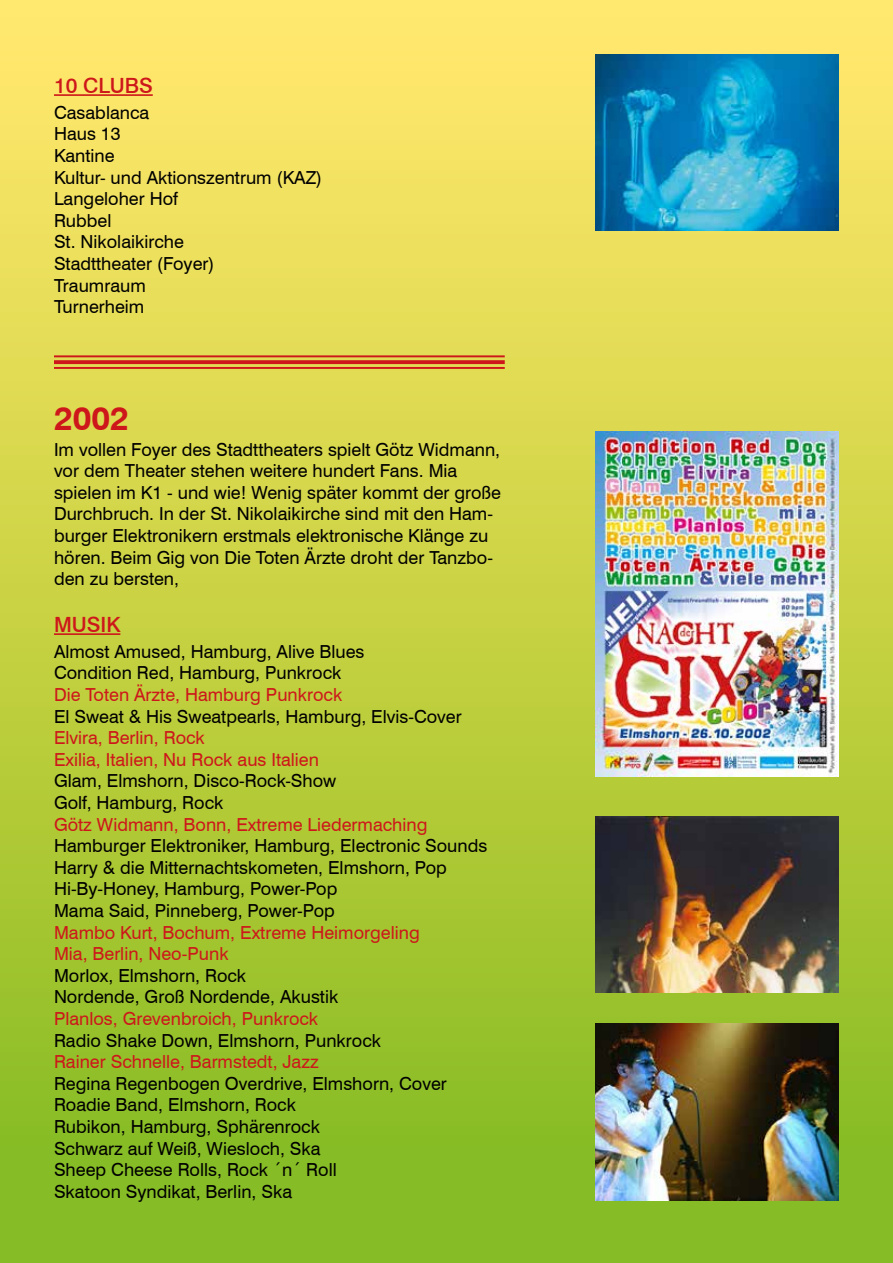
<style>
.page{position:relative;width:893px;height:1263px;background:#fff}
.page>*{position:absolute;margin:0;border:0;box-sizing:border-box;transform-origin:0 0}
.t1{font:700 33px "Swiss 721 BT";color:#cd171a}
.t2{font:500 21px "Swiss 721 BT";color:#cd171a}
.t3{font:18px/21.6px "Swiss 721 BT";color:#000}
.t4{font:18px/21.6px "Swiss 721 BT";color:#cd171a}
</style>
<div class="page">
<div style="left:0;top:0;width:893px;height:1263px;background:linear-gradient(to bottom,#ffea6c,#80b91d)"></div>
<hr style="left:54px;top:94px;width:99px;height:2px;background:#cd171a">
<hr style="left:54px;top:355px;width:451px;height:2px;background:#cd171a">
<svg style="left:54px;top:360px;width:451px;height:4px;fill:#cd171a"></svg>
<hr style="left:54px;top:367px;width:451px;height:2px;background:#cd171a">
<hr style="left:54px;top:633px;width:66px;height:2px;background:#cd171a">
<img style="left:595px;top:432px;width:244px;height:344px">
<img style="left:595px;top:816px;width:244px;height:176px">
<img style="left:595px;top:1024px;width:244px;height:176px">
<img style="left:595px;top:54px;width:244px;height:176px">
<p class="t2" style="left:54px;top:73px;width:100px">10 CLUBS</p>
<p class="t3" style="left:54px;top:101px;width:270px">Casablanca<br>Haus 13<br>Kantine<br>Kultur- und Aktionszentrum (KAZ)<br>Langeloher Hof<br>Rubbel<br>St. Nikolaikirche<br>Stadttheater (Foyer)<br>Traumraum<br>Turnerheim</p>
<h1 class="t1" style="left:54px;top:398px;width:76px">2002</h1>
<p class="t3" style="left:54px;top:438px;width:449px">Im vollen Foyer des Stadttheaters spielt Götz Widmann, vor dem Theater stehen weitere hundert Fans. Mia spielen im K1 - und wie! Wenig später kommt der große Durchbruch. In der St. Nikolaikirche sind mit den Ham&shy;burger Elektronikern erstmals elektronische Klänge zu hören. Beim Gig von Die Toten Ärzte droht der Tanzbo&shy;den zu bersten,</p>
<p class="t2" style="left:54px;top:612px;width:68px">MUSIK</p>
<p class="t3" style="left:54px;top:640px;width:312px">Almost Amused, Hamburg, Alive Blues<br>Condition Red, Hamburg, Punkrock</p>
<p class="t4" style="left:54px;top:684px;width:290px">Die Toten Ärzte, Hamburg Punkrock</p>
<p class="t3" style="left:54px;top:705px;width:409px">El Sweat &amp; His Sweatpearls, Hamburg, Elvis-Cover</p>
<p class="t4" style="left:54px;top:727px;width:267px">Elvira, Berlin, Rock<br>Exilia, Italien, Nu Rock aus Italien</p>
<p class="t3" style="left:54px;top:770px;width:284px">Glam, Elmshorn, Disco-Rock-Show<br>Golf, Hamburg, Rock</p>
<p class="t4" style="left:54px;top:813px;width:375px">Götz Widmann, Bonn, Extreme Liedermaching</p>
<p class="t3" style="left:54px;top:835px;width:435px">Hamburger Elektroniker, Hamburg, Electronic Sounds Harry &amp; die Mitternachtskometen, Elmshorn, Pop Hi-By-Honey, Hamburg, Power-Pop<br>Mama Said, Pinneberg, Power-Pop</p>
<p class="t4" style="left:54px;top:921px;width:367px">Mambo Kurt, Bochum, Extreme Heimorgeling<br>Mia, Berlin, Neo-Punk</p>
<p class="t3" style="left:54px;top:964px;width:286px">Morlox, Elmshorn, Rock<br>Nordende, Groß Nordende, Akustik</p>
<p class="t4" style="left:54px;top:1008px;width:266px">Planlos, Grevenbroich, Punkrock</p>
<p class="t3" style="left:54px;top:1029px;width:329px">Radio Shake Down, Elmshorn, Punkrock</p>
<p class="t4" style="left:54px;top:1051px;width:266px">Rainer Schnelle, Barmstedt, Jazz</p>
<p class="t3" style="left:54px;top:1072px;width:394px">Regina Regenbogen Overdrive, Elmshorn, Cover Roadie Band, Elmshorn, Rock<br>Rubikon, Hamburg, Sphärenrock<br>Schwarz auf Weiß, Wiesloch, Ska<br>Sheep Cheese Rolls, Rock ´n´ Roll<br>Skatoon Syndikat, Berlin, Ska</p>
</div>
